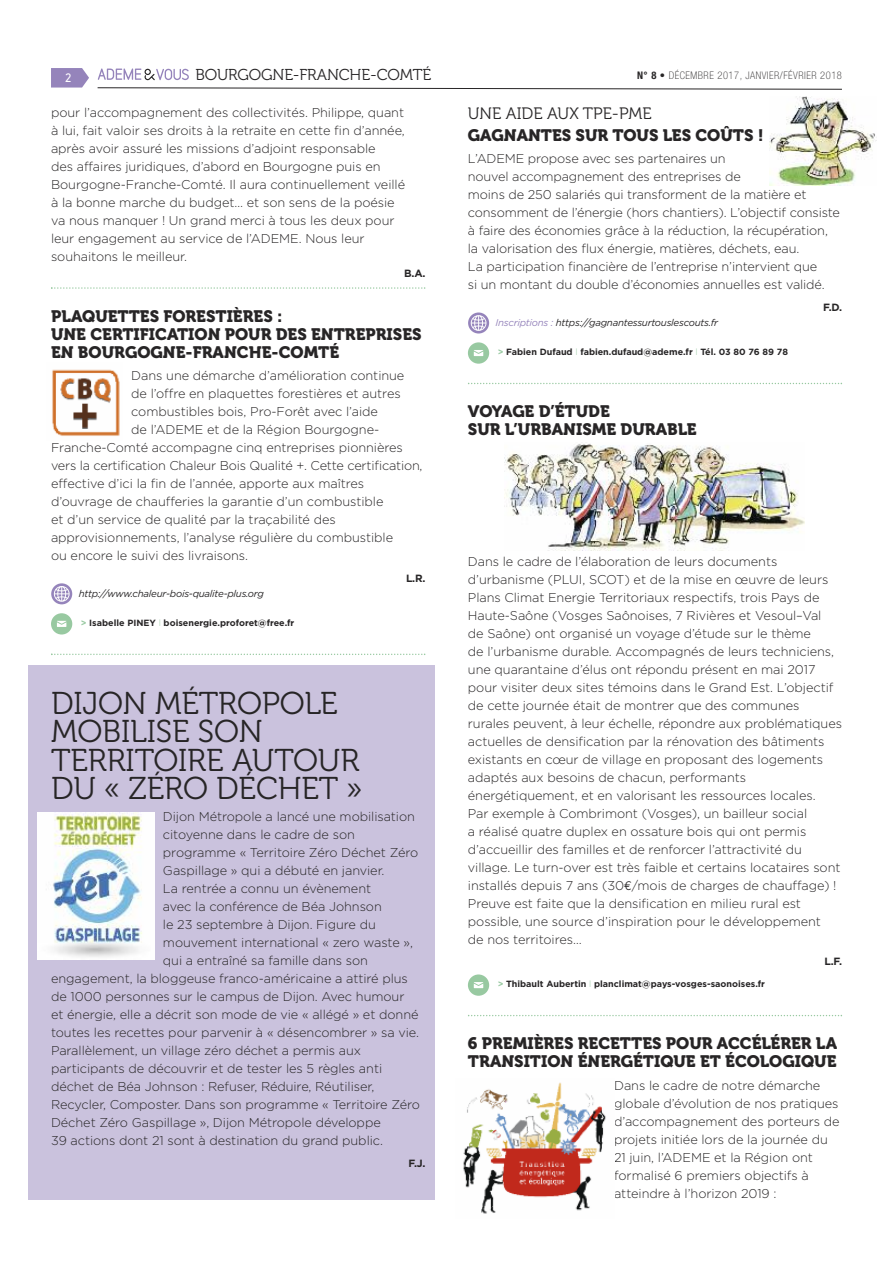
<style>
.page{position:relative;width:893px;height:1263px;background:#fff}
.page>*{position:absolute;margin:0;border:0;box-sizing:border-box;transform-origin:0 0}
.t1{font:31.5px/28.5px "Museo 300";letter-spacing:-.005em;color:#272526}
.t2{font:16.5px/18px "Museo 900";color:#272526}
.t3{font:16.5px "Museo 300";color:#272526}
.t4{font:15.75px "Museo 300";letter-spacing:-.01em;color:#272526}
.t5{font:300 12.75px/18px "Gotham";letter-spacing:-.005em;color:#272526}
.t6{font:100 condensed 10.5px "Helvetica Neue";letter-spacing:.05em;color:#272526}
.t7{font:700 10.5px "Gotham";color:#272526}
.t8{font:900 10.5px "Variable";color:#fff}
.t9{font:italic 9.75px "Gotham";letter-spacing:-.025em;color:#272526}
.t10{font:700 9px "Gotham";color:#272526}
.s1{font-weight:700}
.s2{color:#98c9a1}
.s3{font-weight:300;color:#98c9a1}
.s4{color:#9584bb}
.s5{font-family:"Euro Mono";font-weight:400}
</style>
<div class="page">
<div style="left:28px;top:665px;width:407px;height:535px;background:#cac2dd"></div>
<svg style="left:51px;top:68px;width:38px;height:20px"></svg>
<svg style="left:97px;top:87px;width:745px;height:3px"></svg>
<svg style="left:98px;top:68px;width:91px;height:12px"></svg>
<svg style="left:51px;top:287px;width:374px;height:2px"></svg>
<svg style="left:51px;top:654px;width:374px;height:1px"></svg>
<div style="left:51px;top:613px;width:21px;height:21px;background:#98c9a1;border-radius:50%"></div>
<svg style="left:57px;top:621px;width:10px;height:6px"></svg>
<svg style="left:51px;top:583px;width:21px;height:21px"></svg>
<svg style="left:468px;top:383px;width:374px;height:1px"></svg>
<svg style="left:468px;top:1015px;width:374px;height:1px"></svg>
<svg style="left:468px;top:312px;width:21px;height:21px"></svg>
<div style="left:468px;top:342px;width:21px;height:22px;background:#98c9a1;border-radius:50%"></div>
<svg style="left:474px;top:350px;width:9px;height:6px"></svg>
<div style="left:468px;top:974px;width:21px;height:22px;background:#98c9a1;border-radius:50%"></div>
<svg style="left:474px;top:982px;width:9px;height:6px"></svg>
<img style="left:52px;top:369px;width:68px;height:67px">
<img style="left:38px;top:812px;width:116px;height:147px">
<img style="left:504px;top:444px;width:300px;height:106px">
<img style="left:463px;top:1082px;width:143px;height:132px">
<img style="left:769px;top:96px;width:108px;height:89px">
<p class="t8" style="left:65px;top:72px;width:8px">2</p>
<p class="t4" style="left:195px;top:69px;width:237px">BOURGOGNE-FRANCHE-COMTÉ</p>
<p class="t6" style="left:637px;top:72px;width:206px"><span class="s1">N° 8</span> • DÉCEMBRE 2017, JANVIER/FÉVRIER 2018</p>
<p class="t5" style="left:51px;top:104px;width:356px">pour l’accompagnement des collectivités. Philippe, quant à lui, fait valoir ses droits à la retraite en cette fin d’année, après avoir assuré les missions d’adjoint responsable<br>des affaires juridiques, d’abord en Bourgogne puis en Bourgogne-Franche-Comté. Il aura continuellement veillé à la bonne marche du budget… et son sens de la poésie va nous manquer ! Un grand merci à tous les deux pour leur engagement au service de l’ADEME. Nous leur souhaitons le meilleur.</p>
<p class="t7" style="left:404px;top:269px;width:23px">B.A.</p>
<p class="t2" style="left:51px;top:307px;width:372px">PLAQUETTES FORESTIÈRES :<br>UNE CERTIFICATION POUR DES ENTREPRISES<br>EN BOURGOGNE-FRANCHE-COMTÉ</p>
<p class="t5" style="left:131px;top:368px;width:275px">Dans une démarche d’amélioration continue</p>
<p class="t5" style="left:131px;top:386px;width:271px">de l’offre en plaquettes forestières et autres</p>
<p class="t5" style="left:131px;top:404px;width:248px">combustibles bois, Pro-Forêt avec l’aide</p>
<p class="t5" style="left:131px;top:422px;width:249px">de l’ADEME et de la Région Bourgogne-</p>
<p class="t5" style="left:51px;top:440px;width:353px">Franche-Comté accompagne cinq entreprises pionnières</p>
<p class="t5" style="left:51px;top:458px;width:373px">vers la certification Chaleur Bois Qualité +. Cette certification,</p>
<p class="t5" style="left:51px;top:476px;width:315px">effective d’ici la fin de l’année, apporte aux maîtres</p>
<p class="t5" style="left:51px;top:494px;width:334px">d’ouvrage de chaufferies la garantie d’un combustible</p>
<p class="t5" style="left:51px;top:512px;width:286px">et d’un service de qualité par la traçabilité des</p>
<p class="t5" style="left:51px;top:530px;width:344px">approvisionnements, l’analyse régulière du combustible</p>
<p class="t5" style="left:51px;top:548px;width:199px">ou encore le suivi des livraisons.</p>
<p class="t7" style="left:406px;top:574px;width:21px">L.R.</p>
<p class="t10" style="left:81px;top:619px;width:215px"><span class="s2">&gt;</span> Isabelle PINEY <span class="s3">l</span> boisenergie.proforet@free.fr</p>
<p class="t3" style="left:468px;top:107px;width:185px">UNE AIDE AUX TPE-PME</p>
<p class="t2" style="left:468px;top:126px;width:297px">GAGNANTES SUR TOUS LES COÛTS !</p>
<p class="t5" style="left:468px;top:151px;width:374px">L’ADEME propose avec ses partenaires un<br>nouvel accompagnement des entreprises de<br>moins de 250 salariés qui transforment de la matière et consomment de l’énergie (hors chantiers). L’objectif consiste à faire des économies grâce à la réduction, la récupération, la valorisation des flux énergie, matières, déchets, eau.<br>La participation financière de l’entreprise n’intervient que<br>si un montant du double d’économies annuelles est validé.</p>
<p class="t7" style="left:823px;top:303px;width:20px">F.D.</p>
<p class="t10" style="left:498px;top:349px;width:292px"><span class="s2">&gt;</span> Fabien Dufaud <span class="s3">l</span> fabien.dufaud@ademe.fr <span class="s3">l</span> Tél. 03 80 76 89 78</p>
<p class="t9" style="left:496px;top:319px;width:224px"><span class="s4">Inscriptions :</span> https://gagnantessurtouslescouts.fr</p>
<p class="t2" style="left:468px;top:402px;width:230px">VOYAGE D’ÉTUDE<br>SUR L’URBANISME DURABLE</p>
<p class="t5" style="left:468px;top:553px;width:376px">Dans le cadre de l’élaboration de leurs documents d’urbanisme (PLUI, SCOT) et de la mise en œuvre de leurs Plans Climat Energie Territoriaux respectifs, trois Pays de Haute-Saône (Vosges Saônoises, 7 Rivières et Vesoul–Val<br>de Saône) ont organisé un voyage d’étude sur le thème<br>de l’urbanisme durable. Accompagnés de leurs techniciens, une quarantaine d’élus ont répondu présent en mai 2017 pour visiter deux sites témoins dans le Grand Est. L’objectif de cette journée était de montrer que des communes rurales peuvent, à leur échelle, répondre aux problématiques actuelles de densification par la rénovation des bâtiments existants en cœur de village en proposant des logements adaptés aux besoins de chacun, performants énergétiquement, et en valorisant les ressources locales.<br>Par exemple à Combrimont (Vosges), un bailleur social<br>a réalisé quatre duplex en ossature bois qui ont permis d’accueillir des familles et de renforcer l’attractivité du village. Le turn-over est très faible et certains locataires sont installés depuis 7 ans (30<span class="s5">€</span>/mois de charges de chauffage) !<br>Preuve est faite que la densification en milieu rural est possible, une source d’inspiration pour le développement<br>de nos territoires…</p>
<p class="t7" style="left:824px;top:958px;width:19px">L.F.</p>
<p class="t10" style="left:498px;top:981px;width:269px"><span class="s2">&gt;</span> Thibault Aubertin <span class="s3">l</span> planclimat@pays-vosges-saonoises.fr</p>
<p class="t9" style="left:79px;top:590px;width:187px">http://www.chaleur-bois-qualite-plus.org</p>
<h1 class="t1" style="left:51px;top:691px;width:313px">DIJON MÉTROPOLE<br>MOBILISE SON<br>TERRITOIRE AUTOUR<br>DU « ZÉRO DÉCHET »</h1>
<p class="t5" style="left:163px;top:809px;width:253px">Dijon Métropole a lancé une mobilisation</p>
<p class="t5" style="left:163px;top:827px;width:193px">citoyenne dans le cadre de son</p>
<p class="t5" style="left:163px;top:845px;width:257px">programme « Territoire Zéro Déchet Zéro</p>
<p class="t5" style="left:163px;top:863px;width:223px">Gaspillage » qui a débuté en janvier.</p>
<p class="t5" style="left:163px;top:881px;width:210px">La rentrée a connu un évènement</p>
<p class="t5" style="left:163px;top:899px;width:220px">avec la conférence de Béa Johnson</p>
<p class="t5" style="left:163px;top:917px;width:214px">le 23 septembre à Dijon. Figure du</p>
<p class="t5" style="left:163px;top:935px;width:251px">mouvement international « zero waste »,</p>
<p class="t5" style="left:163px;top:953px;width:207px">qui a entraîné sa famille dans son</p>
<p class="t5" style="left:51px;top:971px;width:358px">engagement, la bloggeuse franco-américaine a attiré plus</p>
<p class="t5" style="left:51px;top:989px;width:355px">de 1000 personnes sur le campus de Dijon. Avec humour</p>
<p class="t5" style="left:51px;top:1007px;width:369px">et énergie, elle a décrit son mode de vie « allégé » et donné</p>
<p class="t5" style="left:51px;top:1025px;width:370px">toutes les recettes pour parvenir à « désencombrer » sa vie.</p>
<p class="t5" style="left:51px;top:1043px;width:312px">Parallèlement, un village zéro déchet a permis aux</p>
<p class="t5" style="left:51px;top:1061px;width:333px">participants de découvrir et de tester les 5 règles anti</p>
<p class="t5" style="left:51px;top:1079px;width:325px">déchet de Béa Johnson : Refuser, Réduire, Réutiliser,</p>
<p class="t5" style="left:51px;top:1097px;width:371px">Recycler, Composter. Dans son programme « Territoire Zéro</p>
<p class="t5" style="left:51px;top:1115px;width:331px">Déchet Zéro Gaspillage », Dijon Métropole développe</p>
<p class="t5" style="left:51px;top:1133px;width:333px">39 actions dont 21 sont à destination du grand public.</p>
<p class="t7" style="left:409px;top:1159px;width:18px">F.J.</p>
<p class="t2" style="left:468px;top:1035px;width:371px">6 PREMIÈRES RECETTES POUR ACCÉLÉRER LA<br>TRANSITION ÉNERGÉTIQUE ET ÉCOLOGIQUE</p>
<p class="t5" style="left:614px;top:1077px;width:227px">Dans le cadre de notre démarche globale d’évolution de nos pratiques d’accompagnement des porteurs de projets initiée lors de la journée du 21 juin, l’ADEME et la Région ont formalisé 6 premiers objectifs à atteindre à l’horizon 2019 :</p>
</div>
